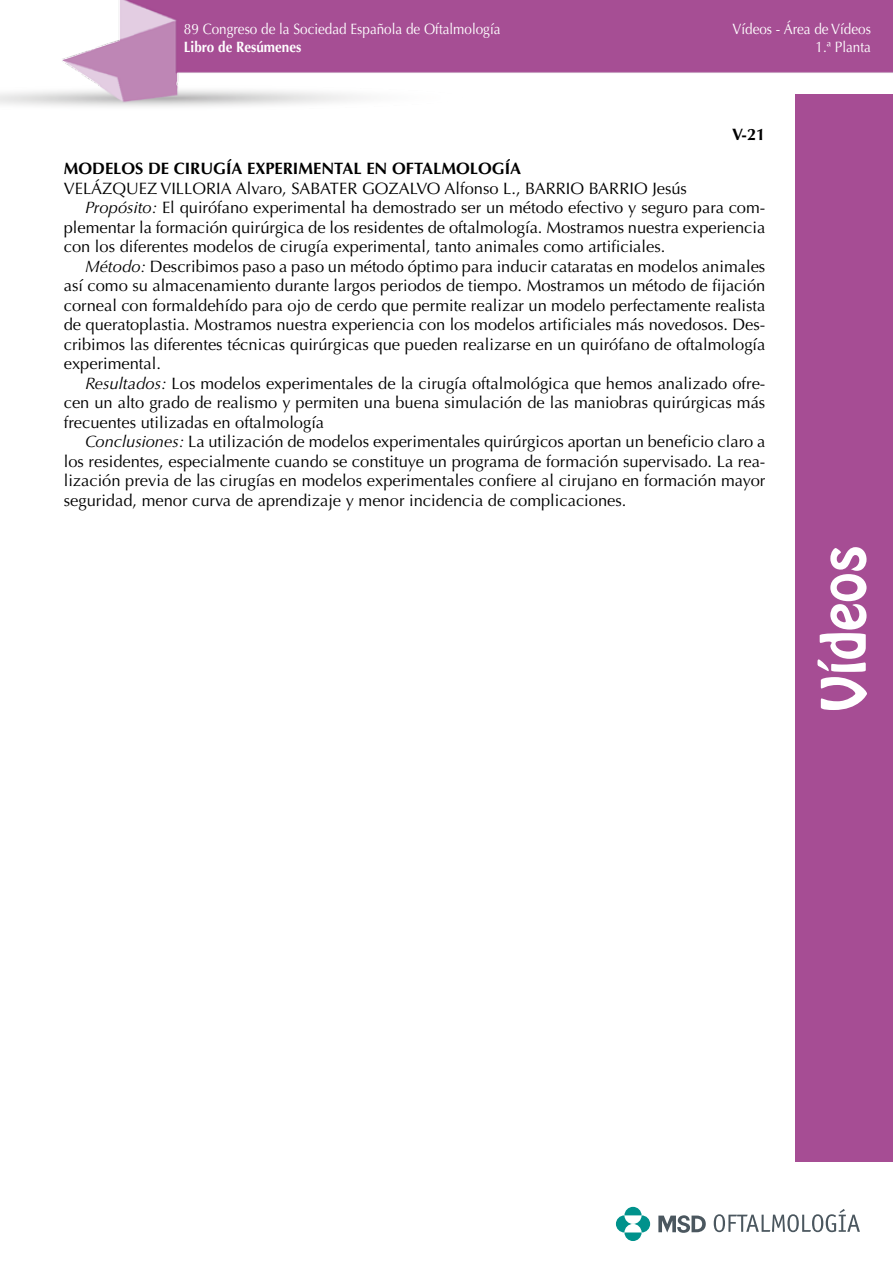
<style>
.page{position:relative;width:893px;height:1263px;background:#fff}
.page>*{position:absolute;margin:0;border:0;box-sizing:border-box;transform-origin:0 0}
.t1{font:54px "Hobo Std";color:#fff}
.t2{font:16.5px "Optima LT Std";color:#000}
.t3{font:700 16.5px "Optima LT Std";color:#000}
.t4{font:15px "Optima LT Std";color:#fff;scale:.9 1}
.t5{font:700 15px "Optima LT Std";color:#fff;scale:.9 1}
.s1{font-style:italic}
</style>
<div class="page">
<div style="left:796px;top:94px;width:97px;height:1068px;background:#a64d94"></div>
<img style="left:0;top:0;width:893px;height:111px">
<svg style="left:624px;top:1207px;width:18px;height:8px"></svg>
<svg style="left:624px;top:1232px;width:18px;height:9px"></svg>
<svg style="left:616px;top:1215px;width:17px;height:17px"></svg>
<svg style="left:633px;top:1215px;width:17px;height:17px"></svg>
<svg style="left:658px;top:1215px;width:48px;height:18px"></svg>
<svg style="left:714px;top:1209px;width:146px;height:23px"></svg>
<p class="t4" style="left:184px;top:21px;width:353px">89 Congreso de la Sociedad Española de Oftalmología</p>
<p class="t4" style="left:732px;top:21px;width:155px">Vídeos - Área de Vídeos</p>
<p class="t5" style="left:184px;top:39px;width:132px">LIBRO DE RESÚMENES</p>
<p class="t4" style="left:815px;top:39px;width:63px">1.ª Planta</p>
<p class="t3" style="left:732px;top:124px;width:35px">V-21</p>
<p class="t3" style="left:64px;top:159px;width:27px">MODELOS</p>
<p class="t3" style="left:148px;top:159px;width:37px">DE CIRU</p>
<p class="t3" style="left:213px;top:159px;width:72px">GÍA EXPERIMENTAL</p>
<p class="t3" style="left:366px;top:159px;width:60px">EN OFTALMOLO</p>
<p class="t3" style="left:492px;top:159px;width:28px">GÍA</p>
<p class="t2" style="left:64px;top:178px;width:625px">VELÁZQUEZ VILLORIA Alvaro, SABATER GOZALVO Alfonso L., BARRIO BARRIO Jesús</p>
<p class="t2" style="left:85px;top:198px;width:682px"><span class="s1">Propósito:</span> El quirófano experimental ha demostrado ser un método efectivo y seguro para com-</p>
<p class="t2" style="left:64px;top:218px;width:703px">plementar la formación quirúrgica de los residentes de oftalmología. Mostramos nuestra experiencia</p>
<p class="t2" style="left:64px;top:237px;width:603px">con los diferentes modelos de cirugía experimental, tanto animales como artificiales.</p>
<p class="t2" style="left:85px;top:257px;width:682px"><span class="s1">Método:</span> Describimos paso a paso un método óptimo para inducir cataratas en modelos animales</p>
<p class="t2" style="left:64px;top:276px;width:703px">así como su almacenamiento durante largos periodos de tiempo. Mostramos un método de fijación</p>
<p class="t2" style="left:64px;top:296px;width:703px">corneal con formaldehído para ojo de cerdo que permite realizar un modelo perfectamente realista</p>
<p class="t2" style="left:64px;top:315px;width:703px">de queratoplastia. Mostramos nuestra experiencia con los modelos artificiales más novedosos. Des-</p>
<p class="t2" style="left:64px;top:335px;width:703px">cribimos las diferentes técnicas quirúrgicas que pueden realizarse en un quirófano de oftalmología</p>
<p class="t2" style="left:64px;top:354px;width:99px">experimental.</p>
<p class="t2" style="left:85px;top:374px;width:682px"><span class="s1">Resultados:</span> Los modelos experimentales de la cirugía oftalmológica que hemos analizado ofre-</p>
<p class="t2" style="left:64px;top:393px;width:703px">cen un alto grado de realismo y permiten una buena simulación de las maniobras quirúrgicas más</p>
<p class="t2" style="left:64px;top:413px;width:262px">frecuentes utilizadas en oftalmología</p>
<p class="t2" style="left:85px;top:432px;width:682px"><span class="s1">Conclusiones:</span> La utilización de modelos experimentales quirúrgicos aportan un beneficio claro a</p>
<p class="t2" style="left:64px;top:452px;width:703px">los residentes, especialmente cuando se constituye un programa de formación supervisado. La rea-</p>
<p class="t2" style="left:64px;top:471px;width:703px">lización previa de las cirugías en modelos experimentales confiere al cirujano en formación mayor</p>
<p class="t2" style="left:64px;top:491px;width:564px">seguridad, menor curva de aprendizaje y menor incidencia de complicaciones.</p>
<h1 class="t1" style="left:806px;top:711px;width:167px;rotate:-90deg">Vídeos</h1>
</div>
